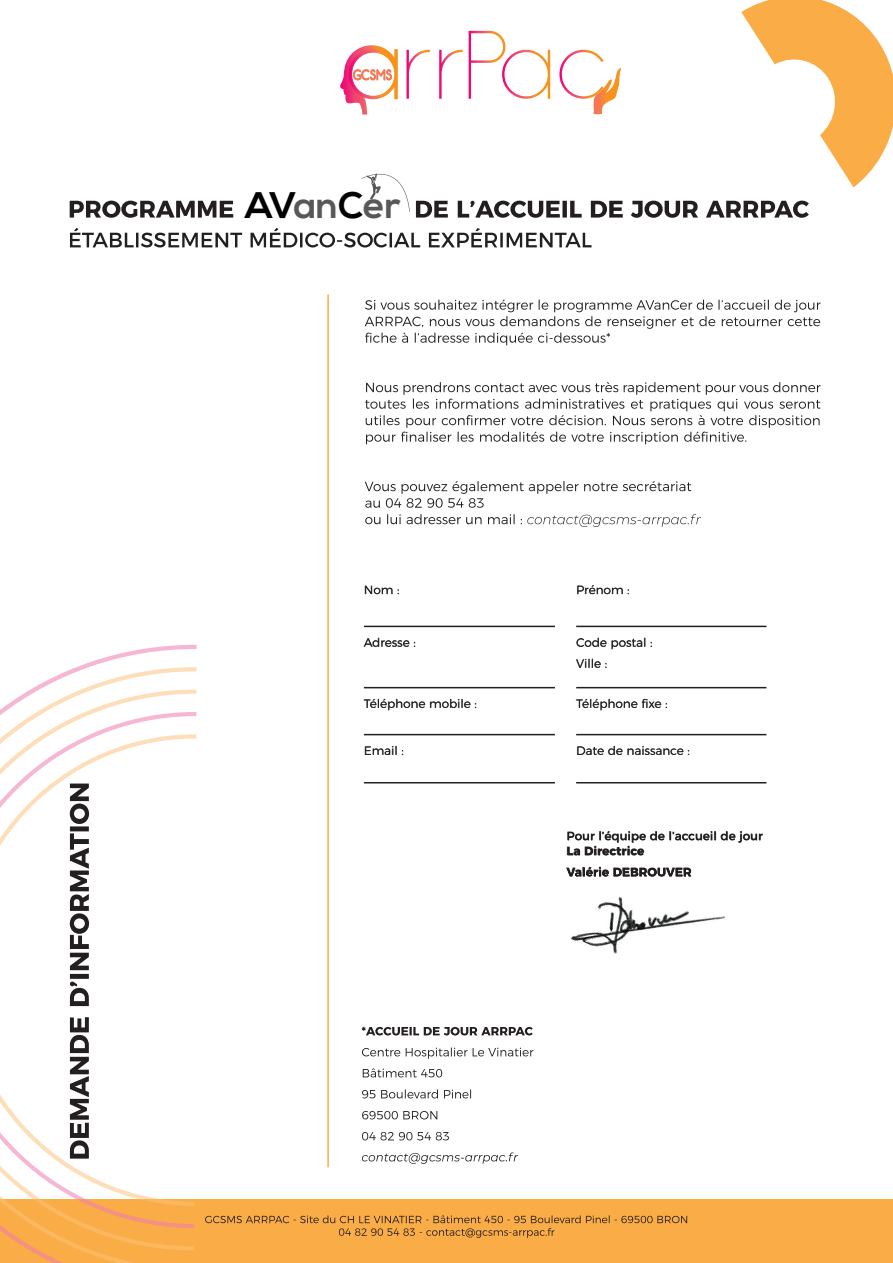
<style>
.page{position:relative;width:893px;height:1263px;background:#fff}
.page>*{position:absolute;margin:0;border:0;box-sizing:border-box;transform-origin:0 0}
.t1{font:700 36.9px "Nexa";color:#57585a}
.t2{font:300 12px/21px "Montserrat";color:#231f20}
.t3{font:12px "Montserrat";color:#231f20}
.t4{font:700 12px/21px "Montserrat";color:#231f20}
.s1{color:#000001}
</style>
<div class="page">
<hr style="left:327px;top:294px;width:2px;height:873px;background:#faac46">
<hr style="left:364px;top:626px;width:191px;height:1px;background:#231f20">
<hr style="left:364px;top:687px;width:191px;height:1px;background:#231f20">
<hr style="left:364px;top:734px;width:191px;height:1px;background:#231f20">
<hr style="left:576px;top:626px;width:190px;height:1px;background:#231f20">
<hr style="left:576px;top:687px;width:190px;height:1px;background:#231f20">
<hr style="left:576px;top:734px;width:190px;height:1px;background:#231f20">
<hr style="left:364px;top:782px;width:191px;height:1px;background:#231f20">
<hr style="left:576px;top:782px;width:190px;height:1px;background:#231f20">
<svg style="left:577px;top:746px;width:112px;height:9px"></svg>
<svg style="left:365px;top:746px;width:38px;height:9px"></svg>
<svg style="left:576px;top:699px;width:91px;height:11px"></svg>
<svg style="left:364px;top:699px;width:112px;height:11px"></svg>
<svg style="left:576px;top:659px;width:30px;height:9px"></svg>
<svg style="left:577px;top:638px;width:75px;height:11px"></svg>
<svg style="left:364px;top:638px;width:51px;height:9px"></svg>
<svg style="left:577px;top:585px;width:52px;height:9px"></svg>
<svg style="left:365px;top:586px;width:34px;height:8px"></svg>
<svg style="left:365px;top:514px;width:336px;height:13px"></svg>
<svg style="left:365px;top:481px;width:326px;height:27px"></svg>
<svg style="left:365px;top:382px;width:455px;height:62px"></svg>
<svg style="left:365px;top:300px;width:455px;height:45px"></svg>
<svg style="left:362px;top:1152px;width:156px;height:12px"></svg>
<svg style="left:362px;top:1132px;width:87px;height:8px"></svg>
<svg style="left:362px;top:1111px;width:75px;height:8px"></svg>
<svg style="left:362px;top:1089px;width:109px;height:9px"></svg>
<svg style="left:363px;top:1068px;width:79px;height:9px"></svg>
<svg style="left:362px;top:1047px;width:171px;height:12px"></svg>
<svg style="left:362px;top:1027px;width:171px;height:8px"></svg>
<svg style="left:567px;top:867px;width:124px;height:4px"></svg>
<svg style="left:567px;top:831px;width:196px;height:24px"></svg>
<img style="left:569px;top:871px;width:156px;height:83px">
<img style="left:568px;top:871px;width:123px;height:5px">
<div style="left:0;top:1199px;width:893px;height:64px;background:#faac46"></div>
<svg style="left:77px;top:645px;width:120px;height:22px"></svg>
<svg style="left:32px;top:667px;width:165px;height:72px"></svg>
<svg style="left:0;top:689px;width:196px;height:23px"></svg>
<svg style="left:0;top:712px;width:196px;height:22px"></svg>
<svg style="left:0;top:734px;width:196px;height:465px"></svg>
<svg style="left:0;top:1199px;width:194px;height:64px"></svg>
<svg style="left:70px;top:0;width:823px;height:218px"></svg>
<svg style="left:205px;top:1215px;width:482px;height:23px"></svg>
<svg style="left:70px;top:228px;width:521px;height:19px"></svg>
<h1 class="t1" style="left:245px;top:184px;width:157px"><span class="s1">AV</span>an<span class="s1">C</span>er</h1>
<p class="t2" style="left:364px;top:578px;width:37px">Nom :</p>
<p class="t2" style="left:576px;top:578px;width:55px">Prénom :</p>
<p class="t2" style="left:364px;top:631px;width:53px">Adresse :</p>
<p class="t2" style="left:576px;top:631px;width:78px">Code postal :<br>Ville :</p>
<p class="t2" style="left:364px;top:692px;width:114px">Téléphone mobile :</p>
<p class="t2" style="left:576px;top:692px;width:93px">Téléphone fixe :</p>
<p class="t2" style="left:364px;top:739px;width:41px">Email :</p>
<p class="t2" style="left:576px;top:739px;width:115px">Date de naissance :</p>
<p class="t3" style="left:567px;top:826px;width:198px">Pour l’équipe de l’accueil de jour</p>
<p class="t4" style="left:567px;top:840px;width:127px">La Directrice<br>Valérie DEBROUVER</p>
</div>
